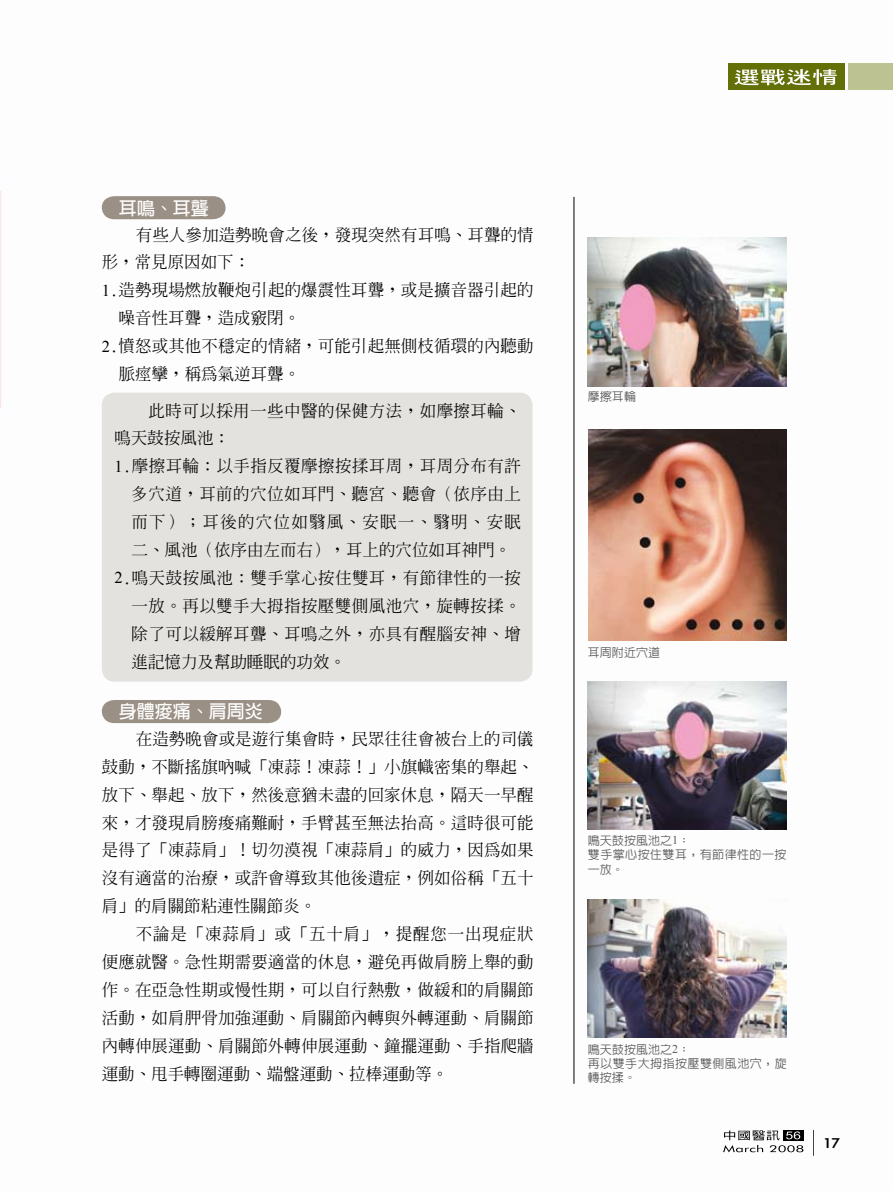
<style>
.page{position:relative;width:893px;height:1191px;background:#fff}
.page>*{position:absolute;margin:0;border:0;box-sizing:border-box;transform-origin:0 0}
.t1{font:700 18px "Lin Gothic";color:#fff}
.t2{font:500 16.5px/27.9px "Inn Ming";letter-spacing:.005em;color:#000;text-align:justify}
.t3{font:500 16.5px "Inn Ming";letter-spacing:.025em;color:#000}
.t4{font:500 16.5px "Inn Ming";letter-spacing:.075em;color:#000}
.t5{font:16.2px "Li Gothic Med";color:#000;scale:1.11 1}
.t6{font:500 12px/14.4px "Lin Gothic";letter-spacing:.035em;color:#58585a}
.s1{font-family:"Times New Roman";font-weight:400}
</style>
<div class="page">
<hr style="left:574px;top:197px;width:1px;height:886px;background:#000">
<img style="left:588px;top:238px;width:198px;height:148px">
<img style="left:588px;top:429px;width:198px;height:212px">
<svg style="left:102px;top:196px;width:124px;height:23px;background:#9f958b"></svg>
<div style="left:102px;top:392px;width:431px;height:289px;background:#e4e2df;border-radius:13px"></div>
<div style="left:102px;top:700px;width:179px;height:23px;background:#9b9086"></div>
<img style="left:588px;top:681px;width:198px;height:148px">
<img style="left:588px;top:899px;width:198px;height:138px">
<svg style="left:813px;top:1130px;width:1px;height:25px"></svg>
<svg style="left:723px;top:1130px;width:80px;height:22px"></svg>
<div style="left:728px;top:64px;width:116px;height:26px;background:#636f07"></div>
<div style="left:848px;top:64px;width:45px;height:26px;background:#bdc293"></div>
<svg style="left:734px;top:69px;width:103px;height:16px"></svg>
<p class="t1" style="left:119px;top:199px;width:91px">耳鳴、耳聾</p>
<p class="t2" style="left:136px;top:220px;width:399px">有些人參加造勢晚會之後，發現突然有耳鳴、耳聾的情</p>
<p class="t2" style="left:102px;top:248px;width:150px">形，常見原因如下：</p>
<p class="t2" style="left:102px;top:276px;width:433px"><span class="s1">1</span>.造勢現場燃放鞭炮引起的爆震性耳聾，或是擴音器引起的</p>
<p class="t2" style="left:119px;top:304px;width:183px">噪音性耳聾，造成竅閉。</p>
<p class="t2" style="left:102px;top:332px;width:433px"><span class="s1">2</span>.憤怒或其他不穩定的情緒，可能引起無側枝循環的內聽動</p>
<p class="t2" style="left:119px;top:360px;width:183px">脈痙攣，稱為氣逆耳聾。</p>
<p class="t3" style="left:149px;top:402px;width:374px">此時可以採用一些中醫的保健方法，如摩擦耳輪、</p>
<p class="t2" style="left:115px;top:424px;width:117px">鳴天鼓按風池：</p>
<p class="t3" style="left:115px;top:458px;width:408px"><span class="s1">1</span>.摩擦耳輪：以手指反覆摩擦按揉耳周，耳周分布有許</p>
<p class="t3" style="left:132px;top:486px;width:391px">多穴道，耳前的穴位如耳門、聽宮、聽會（依序由上</p>
<p class="t4" style="left:132px;top:513px;width:391px">而下）；耳後的穴位如翳風、安眠一、翳明、安眠</p>
<p class="t2" style="left:132px;top:536px;width:381px">二、風池（依序由左而右），耳上的穴位如耳神門。</p>
<p class="t3" style="left:115px;top:569px;width:408px"><span class="s1">2</span>.鳴天鼓按風池：雙手掌心按住雙耳，有節律性的一按</p>
<p class="t3" style="left:132px;top:597px;width:391px">一放。再以雙手大拇指按壓雙側風池穴，旋轉按揉。</p>
<p class="t3" style="left:132px;top:625px;width:391px">除了可以緩解耳聾、耳鳴之外，亦具有醒腦安神、增</p>
<p class="t2" style="left:132px;top:647px;width:216px">進記憶力及幫助睡眠的功效。</p>
<p class="t1" style="left:119px;top:702px;width:145px">身體痠痛、肩周炎</p>
<p class="t2" style="left:102px;top:724px;width:433px;text-indent:34px">在造勢晚會或是遊行集會時，民眾往往會被台上的司儀鼓動，不斷搖旗吶喊「凍蒜！凍蒜！」小旗幟密集的舉起、放下、舉起、放下，然後意猶未盡的回家休息，隔天一早醒來，才發現肩膀痠痛難耐，手臂甚至無法抬高。這時很可能是得了「凍蒜肩」！切勿漠視「凍蒜肩」的威力，因為如果沒有適當的治療，或許會導致其他後遺症，例如俗稱「五十肩」的肩關節粘連性關節炎。</p>
<p class="t2" style="left:102px;top:920px;width:433px;text-indent:34px">不論是「凍蒜肩」或「五十肩」，提醒您一出現症狀便應就醫。急性期需要適當的休息，避免再做肩膀上舉的動作。在亞急性期或慢性期，可以自行熱敷，做緩和的肩關節活動，如肩胛骨加強運動、肩關節內轉與外轉運動、肩關節內轉伸展運動、肩關節外轉伸展運動、鐘擺運動、手指爬牆運動、甩手轉圈運動、端盤運動、拉棒運動等。</p>
<p class="t6" style="left:588px;top:389px;width:49px">摩擦耳輪</p>
<p class="t6" style="left:588px;top:645px;width:73px">耳周附近穴道</p>
<p class="t6" style="left:588px;top:833px;width:200px">鳴天鼓按風池之<span class="s1">1</span>：<br>雙手掌心按住雙耳，有節律性的一按一放。</p>
<p class="t6" style="left:588px;top:1041px;width:200px">鳴天鼓按風池之<span class="s1">2</span>：<br>再以雙手大拇指按壓雙側風池穴，旋轉按揉。</p>
<p class="t5" style="left:823px;top:1134px;width:16px">17</p>
</div>
